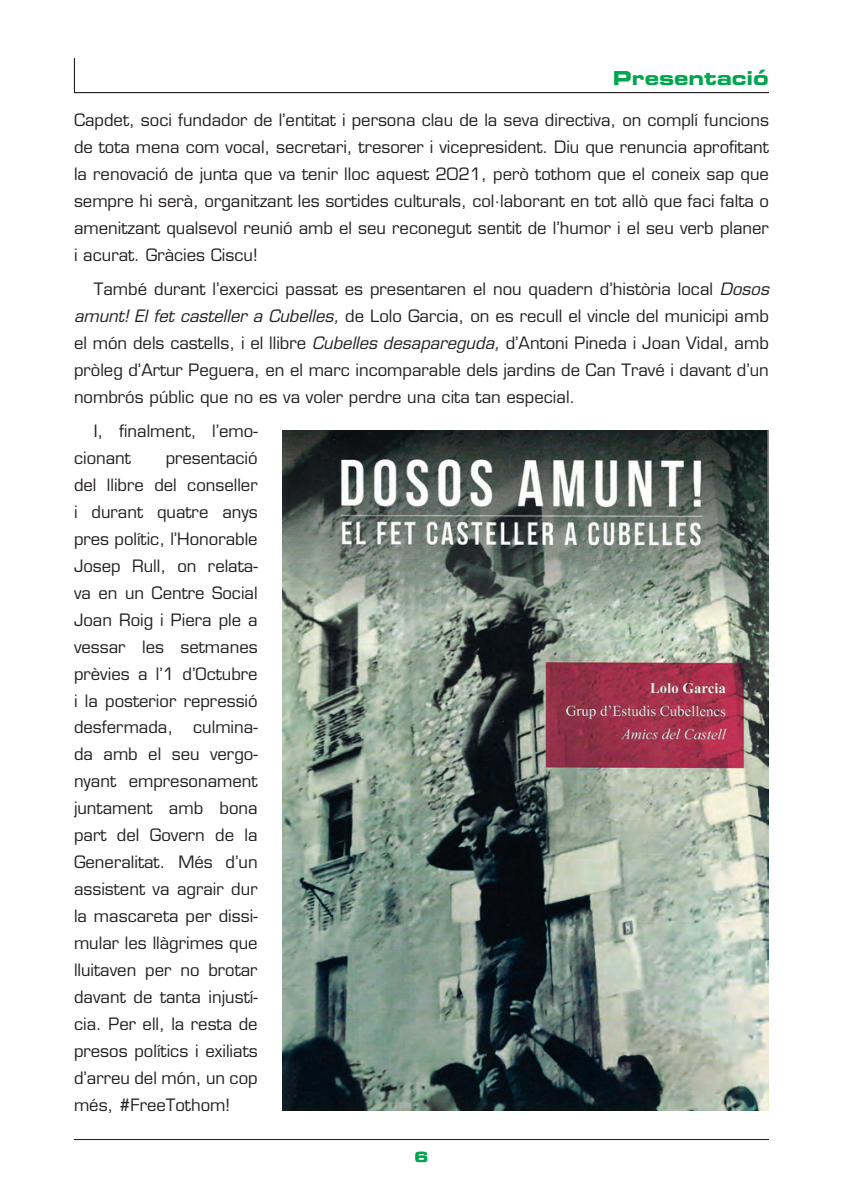
<style>
.page{position:relative;width:843px;height:1190px;background:#fff}
.page>*{position:absolute;margin:0;border:0;box-sizing:border-box;transform-origin:0 0}
.Cabecera_Gral_Izq{font:19.25px "Eurostile Bold Extended Two";color:#00a54f}
.t1{font:16.62px/26.9px "Eurostile";color:#231f20;text-align:justify}
.t2{font:14px "Eurostile Bold Extended Two";color:#00a54f}
.s1{font-style:italic}
</style>
<div class="page">
<svg style="left:74px;top:58px;width:695px;height:35px"></svg>
<hr style="left:74px;top:1139px;width:694px;height:1px;background:#231f20">
<img style="left:282px;top:430px;width:486px;height:680px">
<p class="Cabecera_Gral_Izq" style="left:612px;top:65px;width:157px">Presentació</p>
<p class="t1" style="left:74px;top:107px;width:696px">Capdet, soci fundador de l’entitat i persona clau de la seva directiva, on complí funcions de tota mena com vocal, secretari, tresorer i vicepresident. Diu que renuncia aprofitant la renovació de junta que va tenir lloc aquest 2021, però tothom que el coneix sap que sempre hi serà, organitzant les sortides culturals, col·laborant en tot allò que faci falta o amenitzant qualsevol reunió amb el seu reconegut sentit de l’humor i el seu verb planer i acurat. Gràcies Ciscu!</p>
<p class="t1" style="left:74px;top:276px;width:696px;text-indent:20px">També durant l’exercici passat es presentaren el nou quadern d’història local <span class="s1">Dosos amunt! El fet casteller a Cubelles,</span> de Lolo Garcia, on es recull el vincle del municipi amb el món dels castells, i el llibre <span class="s1">Cubelles desapareguda,</span> d’Antoni Pineda i Joan Vidal, amb pròleg d’Artur Peguera, en el marc incomparable dels jardins de Can Travé i davant d’un nombrós públic que no es va voler perdre una cita tan especial.</p>
<p class="t1" style="left:74px;top:418px;width:185px;text-indent:20px">I, finalment, l’emo&shy;cionant</p>
<p class="t1" style="left:74px;top:445px;width:185px;text-indent:92px">presentació del llibre del conseller i durant quatre anys pres polític, l’Honorable Josep Rull, on relata&shy;va en un Centre Social Joan Roig i Piera ple a vessar les setmanes prèvies a l’1 d’Octubre i la posterior repressió desfermada, culmina&shy;da amb el seu vergo&shy;nyant empresonament juntament amb bona part del Govern de la Generalitat. Més d’un assistent va agrair dur la mascareta per dissi&shy;mular les llàgrimes que lluitaven per no brotar davant de tanta injustí&shy;cia. Per ell, la resta de presos polítics i exiliats d’arreu del món, un cop més, #FreeTothom!</p>
<p class="t2" style="left:414px;top:1147px;width:15px">6</p>
</div>
